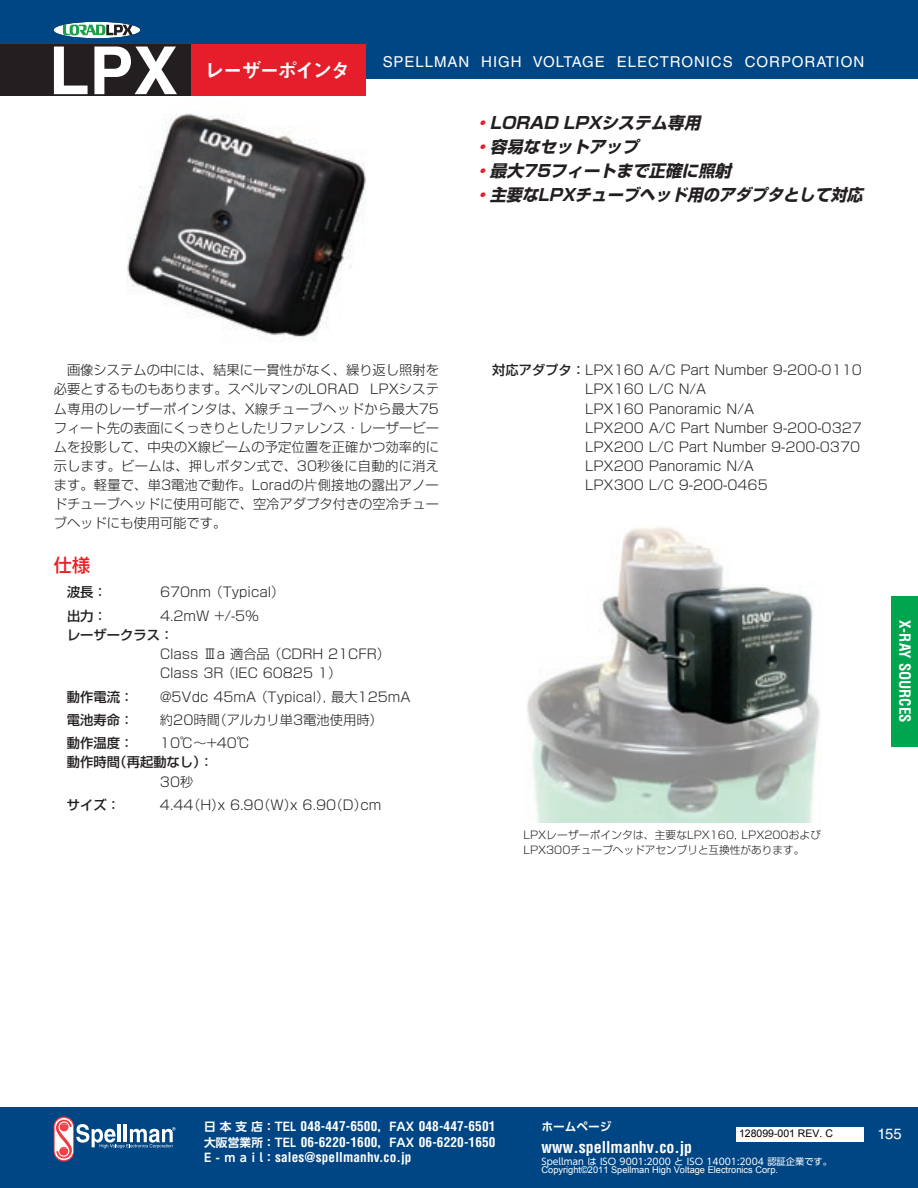
<style>
.page{position:relative;width:918px;height:1188px;background:#fff}
.page>*{position:absolute;margin:0;border:0;box-sizing:border-box;transform-origin:0 0}
.t1{font:700 66.3px "Helvetica LT Std";color:#fff}
.t2{font:20.25px "Midashi Go Pro MB31";letter-spacing:-.11em;color:#fff}
.t3{font:500 18px "Shin Go Pro";color:#ee1d23}
.t4{font:italic 700 16.5px/23.9px "Shin Go Pro";color:#231f20}
.t5{font:700 condensed 15.9px "Helvetica LT Std";color:#fff}
.t6{font:15px "Helvetica LT Std";letter-spacing:.065em;color:#fff}
.t7{font:700 condensed 15px "Helvetica LT Std";color:#fff}
.t8{font:14.85px "Helvetica LT Std";color:#fff}
.t9{font:300 13.35px/19.2px "Shin Go Pro";color:#231f20}
.t10{font:700 condensed 13.35px/15.5px "Helvetica LT Std";letter-spacing:.01em;color:#fff;text-align:justify}
.t11{font:500 13.35px "Shin Go Pro";color:#231f20}
.t12{font:700 11.7px "UD Shin Go Pro De";color:#fff}
.t13{font:300 10.65px/14.9px "Shin Go Pro";color:#231f20}
.t14{font:10.5px "Arial";color:#000}
.t15{font:10.5px "Helvetica LT Std";color:#231f20}
.t16{font:9.3px "Arial";color:#fff}
.t17{font:9.3px "UD Shin Go Pro";color:#fff}
.s1{color:#e61d2a}
.s2{font-weight:500}
.s3{font-family:"UD Shin Go Pro De";font-stretch:normal;font-size:11.7px}
</style>
<div class="page">
<div style="left:0;top:1107px;width:918px;height:81px;background:#004684"></div>
<div style="left:0;top:0;width:918px;height:79px;background:#004684"></div>
<div style="left:0;top:45px;width:106px;height:51px;background:#231f20"></div>
<svg style="left:54px;top:1116px;width:122px;height:46px"></svg>
<img style="left:127px;top:113px;width:239px;height:226px">
<img style="left:527px;top:527px;width:293px;height:296px">
<div style="left:737px;top:1127px;width:127px;height:15px;background:#fff"></div>
<div style="left:21px;top:45px;width:170px;height:51px;background:#231f20"></div>
<div style="left:191px;top:45px;width:175px;height:51px;background:#e61d2a"></div>
<svg style="left:54px;top:22px;width:86px;height:16px"></svg>
<div style="left:891px;top:596px;width:27px;height:151px;background:#00a54f"></div>
<h1 class="t1" style="left:49px;top:30px;width:131px">LPX</h1>
<h2 class="t2" style="left:204px;top:54px;width:148px">レーザーポインタ</h2>
<p class="t6" style="left:383px;top:53px;width:290px">SPELLMAN HIGH VOLTAGE ELECTRON</p>
<p class="t6" style="left:706px;top:53px;width:160px">ICS CORPORATION</p>
<p class="t4" style="left:473px;top:109px;width:395px"><span class="s1">・</span>LORAD LPXシステム専用<br><span class="s1">・</span>容易なセットアップ<br><span class="s1">・</span>最大75フィートまで正確に照射<br><span class="s1">・</span>主要なLPXチューブヘッド用のアダプタとして対応</p>
<p class="t9" style="left:54px;top:359px;width:387px;text-align:justify">　画像システムの中には、結果に一貫性がなく、繰り返し照射を必要とするものもあります。スペルマンのLORAD LPXシステム専用のレーザーポインタは、X線チューブヘッドから最大75フィート先の表面にくっきりとしたリファレンス・レーザービームを投影して、中央のX線ビームの予定位置を正確かつ効率的に示します。ビームは、押しボタン式で、30秒後に自動的に消えます。軽量で、単3電池で動作。Loradの片側接地の露出アノードチューブヘッドに使用可能で、空冷アダプタ付きの空冷チューブヘッドにも使用可能です。</p>
<h3 class="t3" style="left:54px;top:550px;width:38px">仕様</h3>
<p class="t11" style="left:67px;top:581px;width:41px">波長：</p>
<p class="t9" style="left:160px;top:581px;width:126px">670nm（Typical）</p>
<p class="t11" style="left:67px;top:605px;width:41px">出力：</p>
<p class="t9" style="left:160px;top:604px;width:100px">4.2mW +/-5%</p>
<p class="t11" style="left:67px;top:624px;width:108px">レーザークラス：</p>
<p class="t9" style="left:160px;top:643px;width:232px">Class Ⅲa 適合品（CDRH 21CFR）<br>Class 3R（IEC 60825 1）</p>
<p class="t11" style="left:67px;top:686px;width:68px">動作電流：</p>
<p class="t9" style="left:160px;top:685px;width:252px">@5Vdc 45mA（Typical）, 最大125mA</p>
<p class="t11" style="left:67px;top:709px;width:68px">電池寿命：</p>
<p class="t9" style="left:160px;top:709px;width:224px">約20時間（アルカリ単3電池使用時）</p>
<p class="t11" style="left:67px;top:732px;width:68px">動作温度：</p>
<p class="t9" style="left:160px;top:732px;width:92px">10℃～+40℃</p>
<p class="t11" style="left:67px;top:751px;width:148px">動作時間（再起動なし）：</p>
<p class="t9" style="left:160px;top:770px;width:35px">30秒</p>
<p class="t11" style="left:67px;top:794px;width:55px">サイズ：</p>
<p class="t9" style="left:160px;top:794px;width:223px">4.44（H）x 6.90（W）x 6.90（D）cm</p>
<p class="t9" style="left:585px;top:359px;width:278px;text-indent:-93px"><span class="s2">対応アダプタ：</span> LPX160 A/C Part Number 9-200-0110<br>LPX160 L/C N/A<br>LPX160 Panoramic N/A<br>LPX200 A/C Part Number 9-200-0327<br>LPX200 L/C Part Number 9-200-0370<br>LPX200 Panoramic N/A<br>LPX300 L/C 9-200-0465</p>
<p class="t13" style="left:523px;top:826px;width:299px">LPXレーザーポインタは、主要なLPX160, LPX200および<br>LPX300チューブヘッドアセンブリと互換性があります。</p>
<p class="t7" style="left:914px;top:620px;width:104px;rotate:90deg">X-RAY SOURCES</p>
<p class="t10" style="left:204px;top:1119px;width:293px"><span class="s3">日本支店：TEL</span> 048-447-6500<span class="s3">，FAX</span> 048-447-6501<span class="s3">大阪営業所：TEL</span> 06-6220-1600<span class="s3">，FAX</span> 06-6220-1650<br><span class="s3">E - m a i l：</span>sales@spellmanhv.co.jp</p>
<p class="t12" style="left:542px;top:1117px;width:72px">ホームページ</p>
<p class="t14" style="left:739px;top:1126px;width:95px">128099-001 REV. C</p>
<p class="t15" style="left:741px;top:1128px;width:51px">128099-00</p>
<p class="t15" style="left:822px;top:1128px;width:9px">B</p>
<p class="t5" style="left:542px;top:1137px;width:152px">www.spellmanhv.co.jp</p>
<p class="t17" style="left:542px;top:1153px;width:292px">Spellman は ISO 9001:2000 と ISO 14001:2004 認証企業です。</p>
<p class="t16" style="left:542px;top:1164px;width:238px">Copyright©2011 Spellman High Voltage Electronics Corp.</p>
<p class="t8" style="left:878px;top:1125px;width:26px">155</p>
</div>
